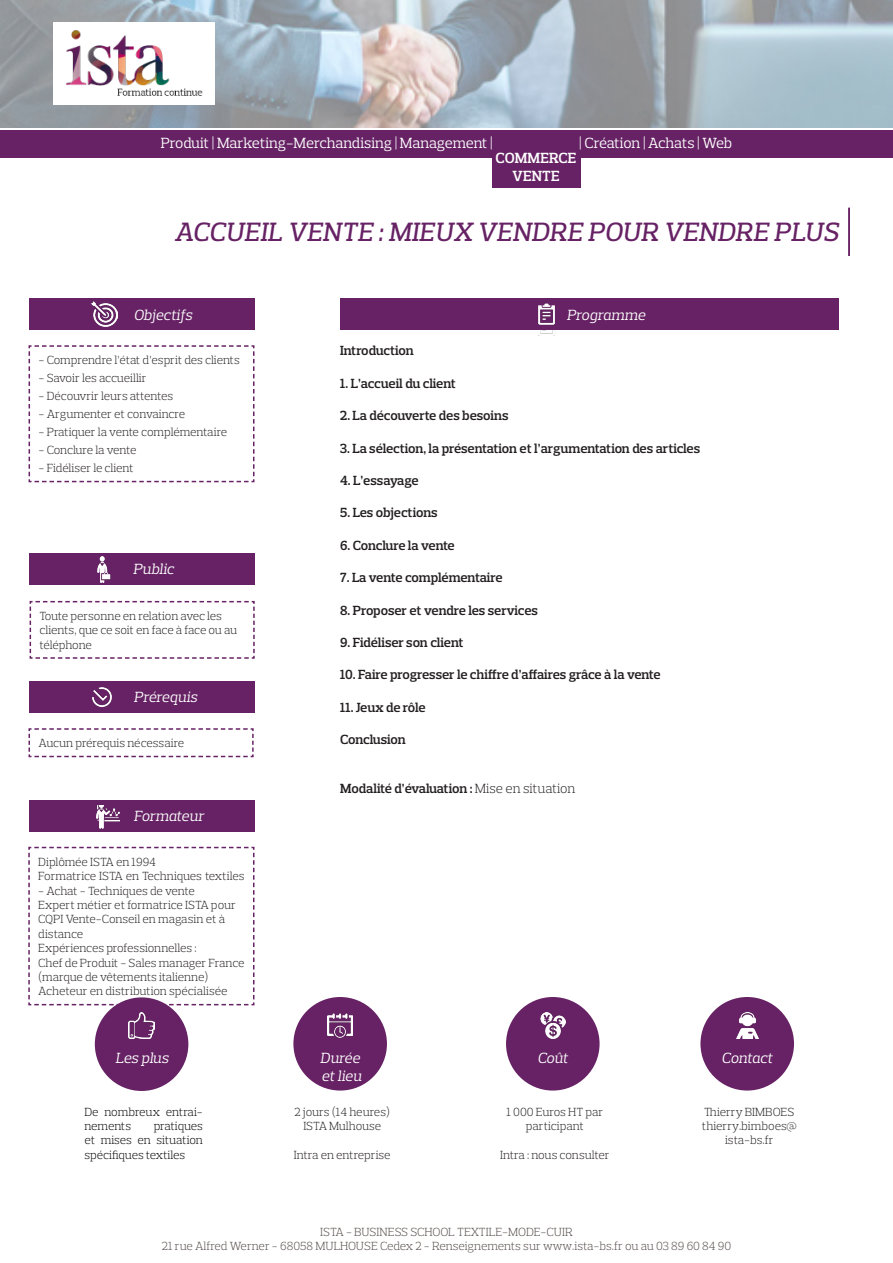
<style>
.page{position:relative;width:893px;height:1263px;background:#fff}
.page>*{position:absolute;margin:0;border:0;box-sizing:border-box;transform-origin:0 0}
.t1{font:italic 500 27px "Prelo Slab";letter-spacing:.015em;color:#662264}
.t2{font:italic 15px/18px "Prelo Slab";letter-spacing:-.01em;color:#fff}
.t3{font:15px "Prelo Slab";letter-spacing:-.01em;color:#fff}
.t4{font:600 15px "Prelo Slab";letter-spacing:.015em;color:#fff}
.t5{font:600 13.5px "Prelo Slab";letter-spacing:-.01em;color:#231f20}
.t6{font:300 12px/14.4px "Prelo Slab";letter-spacing:-.01em;color:#231f20;text-align:center}
.t7{font:300 12px/14.4px "Prelo Slab";color:#524a47;text-align:center}
.t8{font:300 12px/14.4px "Prelo Slab";color:#000}
.s1{font-weight:300}
</style>
<div class="page">
<div style="left:0;top:130px;width:893px;height:27px;background:#662264"></div>
<div style="left:492px;top:130px;width:88px;height:57px;background:#662264"></div>
<div style="left:506px;top:997px;width:94px;height:93px;background:#662264;border-radius:50%"></div>
<div style="left:700px;top:997px;width:94px;height:93px;background:#662264;border-radius:50%"></div>
<div style="left:95px;top:997px;width:93px;height:94px;background:#662264;border-radius:50%"></div>
<img style="left:129px;top:1013px;width:25px;height:25px">
<img style="left:540px;top:1013px;width:26px;height:25px">
<img style="left:736px;top:1013px;width:23px;height:25px">
<img style="left:0;top:0;width:893px;height:128px">
<div style="left:54px;top:23px;width:161px;height:82px;background:#fff"></div>
<img style="left:66px;top:30px;width:137px;height:66px">
<img style="left:538px;top:330px;width:17px;height:6px">
<div style="left:293px;top:997px;width:94px;height:93px;background:#662264;border-radius:50%"></div>
<img style="left:327px;top:1013px;width:26px;height:25px">
<hr style="left:848px;top:208px;width:2px;height:48px;background:#662264">
<div style="left:29px;top:298px;width:225px;height:32px;background:#662264"></div>
<div style="left:29px;top:681px;width:225px;height:31px;background:#662264"></div>
<div style="left:340px;top:298px;width:499px;height:32px;background:#662264"></div>
<img style="left:538px;top:303px;width:17px;height:22px">
<img style="left:92px;top:301px;width:25px;height:26px">
<div style="left:29px;top:800px;width:225px;height:31px;background:#662264"></div>
<img style="left:97px;top:805px;width:23px;height:24px">
<div style="left:29px;top:554px;width:225px;height:31px;background:#662264"></div>
<img style="left:97px;top:557px;width:14px;height:25px">
<img style="left:92px;top:687px;width:20px;height:20px">
<svg style="left:29px;top:600px;width:226px;height:59px"></svg>
<svg style="left:28px;top:345px;width:227px;height:138px"></svg>
<svg style="left:28px;top:846px;width:227px;height:160px"></svg>
<svg style="left:28px;top:728px;width:226px;height:30px"></svg>
<p class="t3" style="left:161px;top:134px;width:333px">Produit | Marketing-Merchandising | Management |</p>
<p class="t3" style="left:579px;top:134px;width:154px">| Création | Achats | Web</p>
<p class="t4" style="left:496px;top:149px;width:82px">COMMERCE</p>
<p class="t4" style="left:512px;top:166px;width:49px">VENTE</p>
<p class="t1" style="left:174px;top:215px;width:666px">ACCUEIL VENTE : MIEUX VENDRE POUR VENDRE PLUS</p>
<p class="t2" style="left:134px;top:306px;width:60px">Objectifs</p>
<p class="t2" style="left:567px;top:306px;width:80px">Programme</p>
<p class="t6" style="left:39px;top:353px;width:203px">- Comprendre l’état d’esprit des clients</p>
<p class="t6" style="left:39px;top:371px;width:110px">- Savoir les accueillir</p>
<p class="t6" style="left:39px;top:389px;width:136px">- Découvrir leurs attentes</p>
<p class="t6" style="left:39px;top:407px;width:148px">- Argumenter et convaincre</p>
<p class="t6" style="left:39px;top:425px;width:190px">- Pratiquer la vente complémentaire</p>
<p class="t6" style="left:39px;top:443px;width:99px">- Conclure la vente</p>
<p class="t6" style="left:39px;top:461px;width:97px">- Fidéliser le client</p>
<p class="t2" style="left:133px;top:560px;width:42px">Public</p>
<p class="t6" style="left:40px;top:609px;width:184px">Toute personne en relation avec les</p>
<p class="t6" style="left:40px;top:623px;width:199px">clients, que ce soit en face à face ou au</p>
<p class="t6" style="left:40px;top:637px;width:54px">téléphone</p>
<p class="t2" style="left:134px;top:688px;width:65px">Prérequis</p>
<p class="t6" style="left:39px;top:736px;width:147px">Aucun prérequis nécessaire</p>
<p class="t2" style="left:134px;top:807px;width:72px">Formateur</p>
<p class="t6" style="left:38px;top:854px;width:119px">Diplômée ISTA en 1994</p>
<p class="t6" style="left:38px;top:869px;width:208px">Formatrice ISTA en Techniques textiles</p>
<p class="t6" style="left:38px;top:883px;width:158px">- Achat - Techniques de vente</p>
<p class="t6" style="left:38px;top:898px;width:199px">Expert métier et formatrice ISTA pour</p>
<p class="t6" style="left:38px;top:912px;width:188px">CQPI Vente-Conseil en magasin et à</p>
<p class="t6" style="left:38px;top:926px;width:46px">distance</p>
<p class="t6" style="left:38px;top:941px;width:160px">Expériences professionnelles :</p>
<p class="t6" style="left:38px;top:955px;width:208px">Chef de Produit - Sales manager France</p>
<p class="t6" style="left:38px;top:970px;width:172px">(marque de vêtements italienne)</p>
<p class="t6" style="left:38px;top:984px;width:191px">Acheteur en distribution spécialisée</p>
<p class="t5" style="left:340px;top:343px;width:75px">Introduction</p>
<p class="t5" style="left:340px;top:375px;width:117px">1. L’accueil du client</p>
<p class="t5" style="left:340px;top:407px;width:170px">2. La découverte des besoins</p>
<p class="t5" style="left:340px;top:440px;width:362px">3. La sélection, la présentation et l’argumentation des articles</p>
<p class="t5" style="left:340px;top:472px;width:80px">4. L’essayage</p>
<p class="t5" style="left:340px;top:505px;width:99px">5. Les objections</p>
<p class="t5" style="left:340px;top:537px;width:116px">6. Conclure la vente</p>
<p class="t5" style="left:340px;top:569px;width:164px">7. La vente complémentaire</p>
<p class="t5" style="left:340px;top:602px;width:199px">8. Proposer et vendre les services</p>
<p class="t5" style="left:340px;top:634px;width:125px">9. Fidéliser son client</p>
<p class="t5" style="left:340px;top:667px;width:322px">10. Faire progresser le chiffre d’affaires grâce à la vente</p>
<p class="t5" style="left:340px;top:699px;width:87px">11. Jeux de rôle</p>
<p class="t5" style="left:340px;top:731px;width:67px">Conclusion</p>
<p class="t5" style="left:340px;top:780px;width:237px">Modalité d’évaluation : <span class="s1">Mise en situation</span></p>
<p class="t2" style="left:115px;top:1048px;width:55px">Les plus</p>
<p class="t2" style="left:537px;top:1048px;width:32px">Coût</p>
<p class="t2" style="left:722px;top:1048px;width:53px">Contact</p>
<p class="t2" style="left:320px;top:1048px;width:43px">Durée et lieu</p>
<p class="t8" style="left:84px;top:1104px;width:120px">De nombreux entrai&shy;nements</p>
<p class="t8" style="left:84px;top:1118px;width:120px;text-align:justify;text-indent:69px">pratiques et mises en situation spécifiques textiles</p>
<p class="t6" style="left:294px;top:1104px;width:97px">2 jours (14 heures)</p>
<p class="t6" style="left:303px;top:1118px;width:79px">ISTA Mulhouse</p>
<p class="t6" style="left:294px;top:1147px;width:98px">Intra en entreprise</p>
<p class="t6" style="left:506px;top:1104px;width:98px">1 000 Euros HT par participant</p>
<p class="t6" style="left:500px;top:1147px;width:111px">Intra : nous consulter</p>
<p class="t6" style="left:704px;top:1104px;width:92px">Thierry BIMBOES</p>
<p class="t6" style="left:702px;top:1118px;width:96px">thierry.bimboes@ ista-bs.fr</p>
<p class="t7" style="left:162px;top:1224px;width:571px">ISTA - BUSINESS SCHOOL TEXTILE-MODE-CUIR<br>21 rue Alfred Werner - 68058 MULHOUSE Cedex 2 - Renseignements sur www.ista-bs.fr ou au 03 89 60 84 90</p>
</div>
